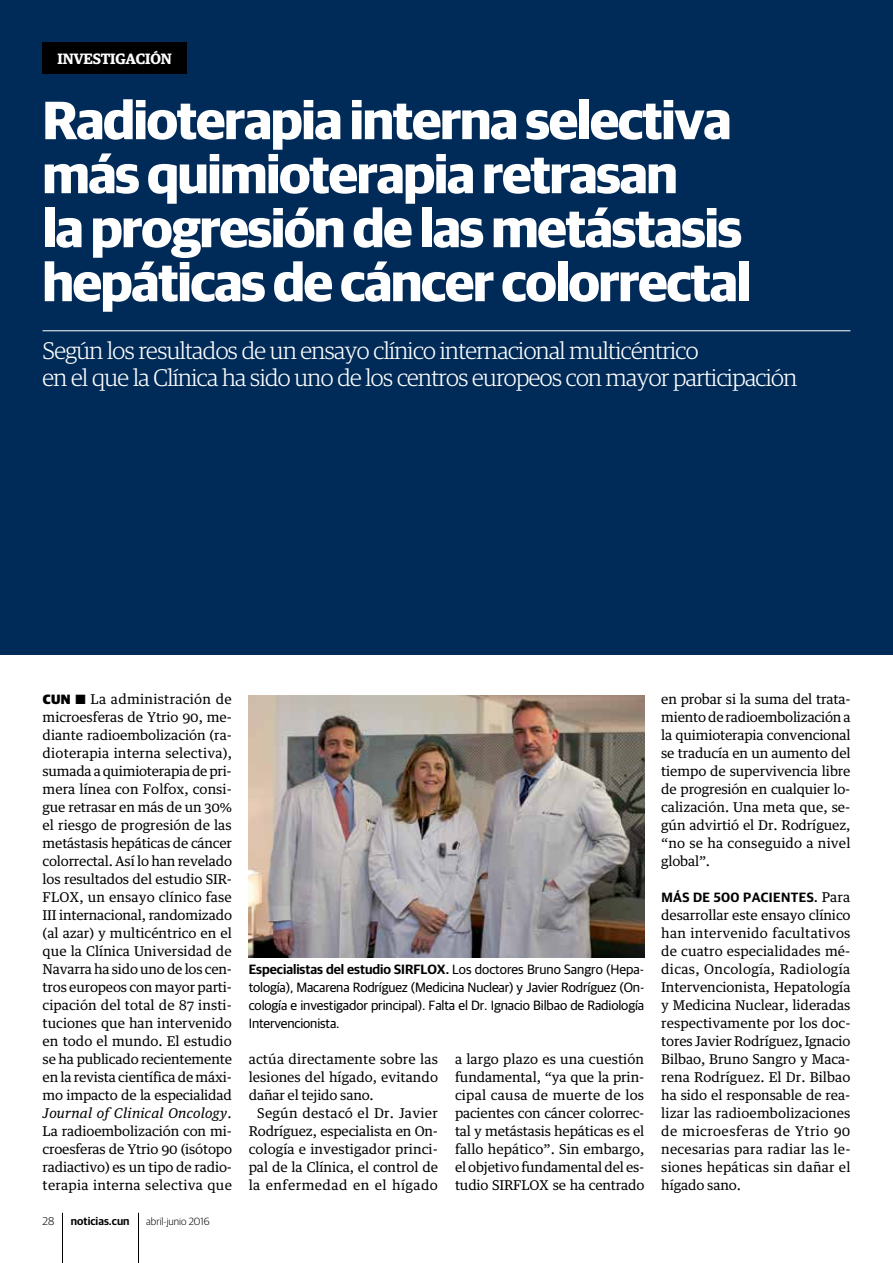
<style>
.page{position:relative;width:893px;height:1263px;background:#fff}
.page>*{position:absolute;margin:0;border:0;box-sizing:border-box;transform-origin:0 0}
.t1{font:700 54px/54px "Guardian Sans";letter-spacing:-.025em;color:#fff}
.t2{font:300 24px/27px "Guardian Egyp";letter-spacing:-.025em;color:#fff}
.t3{font:600 15px "Guardian Egyp";letter-spacing:-.015em;color:#fff}
.t4{font:13.5px/18px "Guardian Text Egyp";letter-spacing:-.01em;color:#000;text-align:justify}
.t5{font:13.5px/18px "Guardian Sans";letter-spacing:-.01em;color:#000;text-align:justify}
.t6{font:600 13.5px "Guardian Sans";letter-spacing:.025em;color:#000}
.t7{font:600 11.25px "Guardian Sans";color:#000}
.t8{font:300 11.25px "Guardian Sans";color:#000}
.t9{font:300 10.5px "Guardian Sans";color:#000}
.s1{font-family:"Guardian Sans";font-weight:900}
.s2{font-style:italic}
.s3{font-weight:600}
.s4{font-family:"Guardian Sans";font-weight:600}
</style>
<div class="page">
<div style="left:0;top:0;width:893px;height:655px;background:#002b58"></div>
<hr style="left:62px;top:1213px;width:1px;height:50px;background:#000">
<hr style="left:138px;top:1213px;width:1px;height:50px;background:#000">
<div style="left:43px;top:43px;width:144px;height:31px;background:#000"></div>
<hr style="left:43px;top:330px;width:807px;height:1px;background:#fff">
<img style="left:249px;top:696px;width:395px;height:261px">
<p class="t3" style="left:58px;top:48px;width:115px">INVESTIGACIÓN</p>
<p class="t3" style="left:54px;top:48px;width:115px">INVESTIGACIÓN</p>
<h1 class="t1" style="left:43px;top:89px;width:710px">Radioterapia interna selectiva más quimioterapia retrasan<br>la progresión de las metástasis hepáticas de cáncer colorrectal</h1>
<h2 class="t2" style="left:43px;top:336px;width:756px">Según los resultados de un ensayo clínico internacional multicéntrico<br>en el que la Clínica ha sido uno de los centros europeos con mayor participación</h2>
<p class="t4" style="left:43px;top:689px;width:191px"><span class="s1">CUN</span> ■ La administración de microesferas de Ytrio 90, me&shy;diante radioembolización (ra&shy;dioterapia interna selectiva), sumada a quimioterapia de pri&shy;mera línea con Folfox, consi&shy;gue retrasar en más de un 30% el riesgo de progresión de las metástasis hepáticas de cáncer colorrectal. Así lo han revelado los resultados del estudio SIR-FLOX, un ensayo clínico fase III internacional, randomizado (al azar) y multicéntrico en el que la Clínica Universidad de Navarra ha sido uno de los cen&shy;tros europeos con mayor parti&shy;cipación del total de 87 insti&shy;tuciones que han intervenido en todo el mundo. El estudio se ha publicado recientemente en la revista científica de máxi&shy;mo impacto de la especialidad <span class="s2">Journal of Clinical Oncology</span>.<br>La radioembolización con mi&shy;croesferas de Ytrio 90 (isótopo radiactivo) es un tipo de radio&shy;terapia interna selectiva que</p>
<p class="t8" style="left:43px;top:1213px;width:13px">28</p>
<p class="t7" style="left:71px;top:1212px;width:60px">noticias.cun</p>
<p class="t9" style="left:146px;top:1214px;width:65px">abril-junio 2016</p>
<p class="t5" style="left:249px;top:959px;width:397px"><span class="s3">Especialistas del estudio SIRFLOX.</span> Los doctores Bruno Sangro (Hepa&shy;tología), Macarena Rodríguez (Medicina Nuclear) y Javier Rodríguez (On&shy;cología e investigador principal). Falta el Dr. Ignacio Bilbao de Radiología Intervencionista.</p>
<p class="t4" style="left:249px;top:1049px;width:191px">actúa directamente sobre las lesiones del hígado, evitando dañar el tejido sano.</p>
<p class="t4" style="left:249px;top:1103px;width:191px;text-indent:9px">Según destacó el Dr. Javier Rodríguez, especialista en On&shy;cología e investigador princi&shy;pal de la Clínica, el control de la enfermedad en el hígado</p>
<p class="t4" style="left:455px;top:1049px;width:191px">a largo plazo es una cuestión fundamental, “ya que la prin&shy;cipal causa de muerte de los pacientes con cáncer colorrec&shy;tal y metástasis hepáticas es el fallo hepático”. Sin embargo, el objetivo fundamental del es&shy;tudio SIRFLOX se ha centrado</p>
<p class="t4" style="left:661px;top:689px;width:191px">en probar si la suma del trata&shy;miento de radioembolización a la quimioterapia convencional se traducía en un aumento del tiempo de supervivencia libre de progresión en cualquier lo&shy;calización. Una meta que, se&shy;gún advirtió el Dr. Rodríguez, “no se ha conseguido a nivel global”.</p>
<p class="t6" style="left:661px;top:887px;width:91px">Más de 500 pacientes</p>
<p class="t4" style="left:661px;top:887px;width:191px;text-indent:153px"><span class="s4">.</span> Para desarrollar este ensayo clínico han intervenido facultativos de cuatro especialidades mé&shy;dicas, Oncología, Radiología Intervencionista, Hepatología y Medicina Nuclear, lideradas respectivamente por los doc&shy;tores Javier Rodríguez, Ignacio Bilbao, Bruno Sangro y Maca&shy;rena Rodríguez. El Dr. Bilbao ha sido el responsable de rea&shy;lizar las radioembolizaciones de microesferas de Ytrio 90 necesarias para radiar las le&shy;siones hepáticas sin dañar el hígado sano.</p>
</div>
